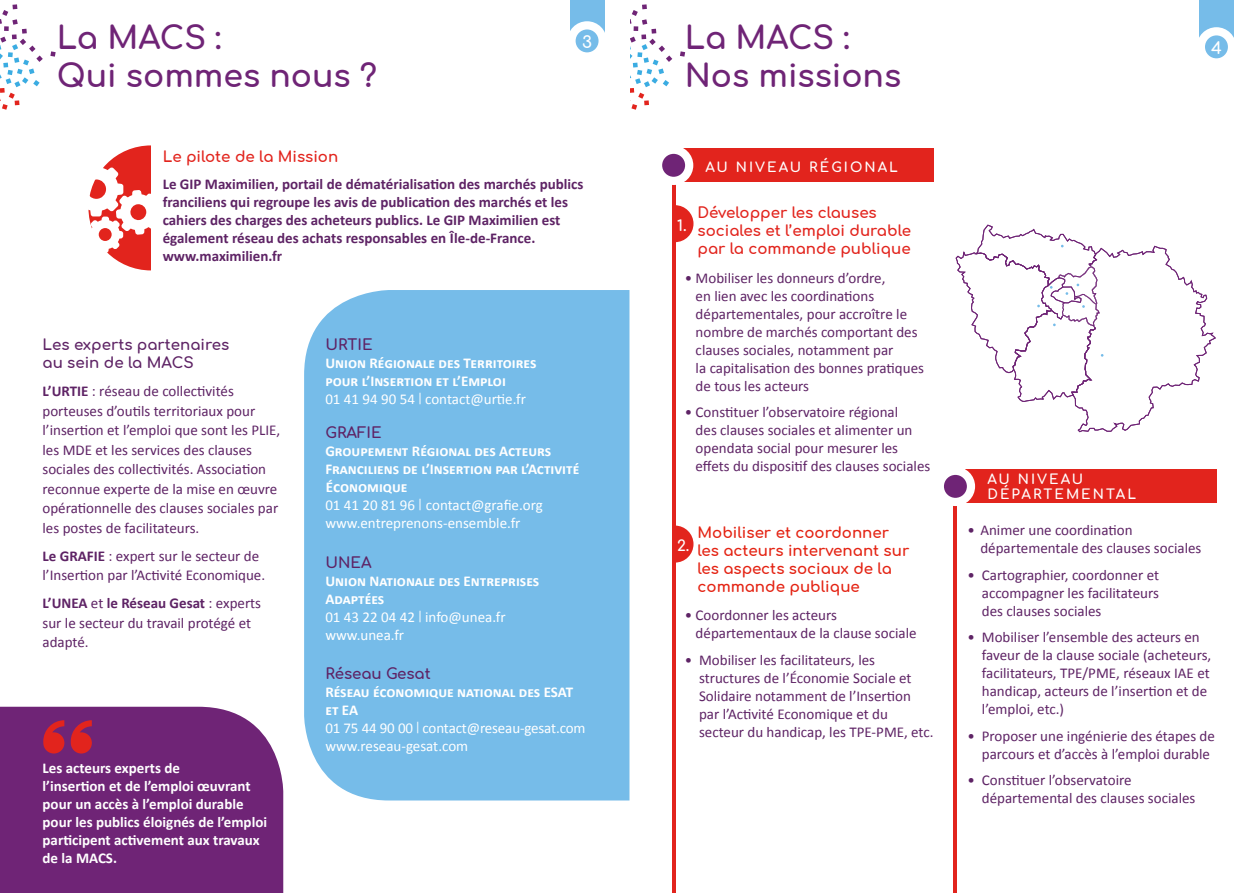
<style>
.page{position:relative;width:1259px;height:893px;background:#fff}
.page>*{position:absolute;margin:0;border:0;box-sizing:border-box;transform-origin:0 0}
.t1{font:700 31.5px/37.8px "Comfortaa";color:#6f2476}
.t2{font:700 16.5px "Comfortaa";color:#fff}
.t3{font:15px/18px "Calibri";color:#5e2365}
.t4{font:700 15px/18px "Calibri";color:#fff}
.t5{font:700 15px/18px "Calibri";color:#5e2365}
.t6{font:15px/18px "Calibri";letter-spacing:-.01em;color:#fff}
.t7{font:700 15px/18px "Comfortaa";color:#e2241d}
.t8{font:700 15px/18px "Comfortaa";color:#e42313}
.t9{font:700 15px/18px "Comfortaa";color:#5e2365}
.t10{font:700 15px "Comfortaa";color:#fff}
.t11{font:700 13.5px/15px "Comfortaa";letter-spacing:.15em;color:#fff}
.s1{font-weight:700}
.s2{font-weight:400}
.s3{font-family:"Avenir";font-weight:400}
.s4{font-family:"Avenir"}
</style>
<div class="page">
<svg style="left:50px;top:51px;width:6px;height:6px"></svg>
<svg style="left:0;top:4px;width:43px;height:106px"></svg>
<svg style="left:680px;top:51px;width:5px;height:6px"></svg>
<svg style="left:630px;top:4px;width:42px;height:106px"></svg>
<div style="left:570px;top:0;width:34px;height:47px;background:#76bce9"></div>
<div style="left:567px;top:21px;width:40px;height:40px;background:#fff;border-radius:50%"></div>
<div style="left:575px;top:29px;width:23px;height:23px;background:#76bce9;border-radius:50%"></div>
<div style="left:1199px;top:0;width:34px;height:53px;background:#76bce9"></div>
<div style="left:1196px;top:27px;width:40px;height:40px;background:#fff;border-radius:50%"></div>
<div style="left:1205px;top:35px;width:23px;height:23px;background:#76bce9;border-radius:50%"></div>
<div style="left:304px;top:290px;width:325px;height:510px;background:#76bce9"></div>
<div style="left:0;top:707px;width:283px;height:186px;background:#6f2476"></div>
<svg style="left:43px;top:720px;width:21px;height:33px"></svg>
<svg style="left:71px;top:720px;width:21px;height:33px"></svg>
<hr style="left:672px;top:156px;width:3px;height:737px;background:#e2241d">
<div style="left:683px;top:149px;width:250px;height:33px;background:#e2241d"></div>
<div style="left:654px;top:146px;width:39px;height:39px;background:#fff;border-radius:50%"></div>
<div style="left:662px;top:154px;width:23px;height:23px;background:#6f2476;border-radius:50%"></div>
<hr style="left:953px;top:488px;width:4px;height:405px;background:#e2241d">
<div style="left:965px;top:470px;width:251px;height:33px;background:#e2241d"></div>
<div style="left:935px;top:467px;width:40px;height:39px;background:#fff;border-radius:50%"></div>
<div style="left:944px;top:475px;width:23px;height:23px;background:#6f2476;border-radius:50%"></div>
<svg style="left:675px;top:205px;width:18px;height:37px"></svg>
<svg style="left:675px;top:526px;width:18px;height:37px"></svg>
<svg style="left:88px;top:145px;width:63px;height:125px"></svg>
<svg style="left:955px;top:225px;width:260px;height:207px"></svg>
<h1 class="t1" style="left:57px;top:14px;width:166px">La MACS :</h1>
<h1 class="t1" style="left:57px;top:52px;width:322px">Qui sommes nous ?</h1>
<p class="t2" style="left:582px;top:27px;width:11px">3</p>
<p class="t7" style="left:163px;top:145px;width:177px">Le pilote de la Mission</p>
<p class="t5" style="left:163px;top:174px;width:422px">Le GIP Maximilien, portail de dématérialisation des marchés publics franciliens qui regroupe les avis de publication des marchés et les cahiers des charges des acheteurs publics. Le GIP Maximilien est également réseau des achats responsables en Île-de-France. www.maximilien.fr</p>
<p class="t9" style="left:43px;top:333px;width:188px">Les experts partenaires au sein de la MACS</p>
<p class="t3" style="left:43px;top:381px;width:239px;line-height:19.5px"><span class="s1">L’URTIE</span> : réseau de collectivités porteuses d’outils territoriaux pour l’insertion et l’emploi que sont les PLIE, les MDE et les services des clauses sociales des collectivités. Association reconnue experte de la mise en œuvre opérationnelle des clauses sociales par les postes de facilitateurs.</p>
<p class="t3" style="left:43px;top:545px;width:224px;line-height:19.5px"><span class="s1">Le GRAFIE</span> : expert sur le secteur de l’Insertion par l’Activité Economique.</p>
<p class="t3" style="left:43px;top:593px;width:220px;line-height:19.5px"><span class="s1">L’UNEA</span> et <span class="s1">le Réseau Gesat</span> : experts sur le secteur du travail protégé et adapté.</p>
<p class="t4" style="left:43px;top:759px;width:226px">Les acteurs experts de<br>l’insertion et de l’emploi œuvrant pour un accès à l’emploi durable pour les publics éloignés de l’emploi participent activement aux travaux de la MACS.</p>
<p class="t9" style="left:325px;top:333px;width:49px">URTIE</p>
<p class="t4" style="left:325px;top:353px;width:213px">Union Régionale des Territoires pour l’Insertion et l’Emploi<br><span class="s2">01 41 94 90 54</span> <span class="s3">|</span> <span class="s2">contact@urtie.fr</span></p>
<p class="t9" style="left:325px;top:422px;width:58px">GRAFIE</p>
<p class="t4" style="left:325px;top:441px;width:255px">Groupement Régional des Acteurs<br>Franciliens de l’Insertion par l’Activité<br>Économique<br><span class="s2">01 41 20 81 96</span> <span class="s3">|</span> <span class="s2">contact@grafie.org www.entreprenons-ensemble.fr</span></p>
<p class="t9" style="left:325px;top:551px;width:48px">UNEA</p>
<p class="t4" style="left:325px;top:571px;width:215px">Union Nationale des Entreprises<br>Adaptées<br><span class="s2">01 43 22 04 42</span> <span class="s3">|</span> <span class="s2">info@unea.fr www.unea.fr</span></p>
<p class="t9" style="left:325px;top:663px;width:107px">Réseau Gesat</p>
<p class="t6" style="left:325px;top:683px;width:262px"><span class="s1">Réseau économique national des ESAT et EA<br></span>01 75 44 90 00 <span class="s4">|</span> contact@reseau-gesat.com www.reseau-gesat.com</p>
<h1 class="t1" style="left:685px;top:14px;width:218px">La MACS :<br>Nos missions</h1>
<p class="t11" style="left:705px;top:158px;width:194px">AU NIVEAU RÉGIONAL</p>
<p class="t7" style="left:697px;top:202px;width:215px">Développer les clauses sociales et l’emploi durable par la commande publique</p>
<p class="t3" style="left:695px;top:268px;width:230px;text-indent:-11px">• Mobiliser les donneurs d’ordre,<br>en lien avec les coordinations départementales, pour accroître le nombre de marchés comportant des clauses sociales, notamment par<br>la capitalisation des bonnes pratiques de tous les acteurs</p>
<p class="t3" style="left:695px;top:403px;width:236px;text-indent:-11px">• Constituer l’observatoire régional<br>des clauses sociales et alimenter un opendata social pour mesurer les effets du dispositif des clauses sociales</p>
<p class="t10" style="left:677px;top:211px;width:11px">1.</p>
<p class="t8" style="left:697px;top:521px;width:213px">Mobiliser et coordonner les acteurs intervenant sur les aspects sociaux de la commande publique</p>
<p class="t3" style="left:695px;top:605px;width:222px;text-indent:-11px">• Coordonner les acteurs départementaux de la clause sociale</p>
<p class="t3" style="left:699px;top:650px;width:236px;text-indent:-14px">• Mobiliser les facilitateurs, les structures de l’Économie Sociale et Solidaire notamment de l’Insertion par l’Activité Economique et du secteur du handicap, les TPE-PME, etc.</p>
<p class="t10" style="left:677px;top:532px;width:14px">2.</p>
<p class="t2" style="left:1211px;top:33px;width:12px">4</p>
<p class="t11" style="left:987px;top:470px;width:150px">AU NIVEAU<br>DÉPARTEMENTAL</p>
<p class="t3" style="left:980px;top:521px;width:223px;text-indent:-13px">• Animer une coordination départementale des clauses sociales</p>
<p class="t3" style="left:982px;top:565px;width:179px;text-align:justify;text-indent:-14px">• Cartographier, coordonner et accompagner les facilitateurs des clauses sociales</p>
<p class="t3" style="left:982px;top:628px;width:231px;text-indent:-14px">• Mobiliser l’ensemble des acteurs en faveur de la clause sociale (acheteurs, facilitateurs, TPE/PME, réseaux IAE et handicap, acteurs de l’insertion et de l’emploi, etc.)</p>
<p class="t3" style="left:982px;top:726px;width:234px;text-indent:-14px">• Proposer une ingénierie des étapes de parcours et d’accès à l’emploi durable</p>
<p class="t3" style="left:982px;top:771px;width:215px;text-indent:-14px">• Constituer l’observatoire départemental des clauses sociales</p>
</div>
